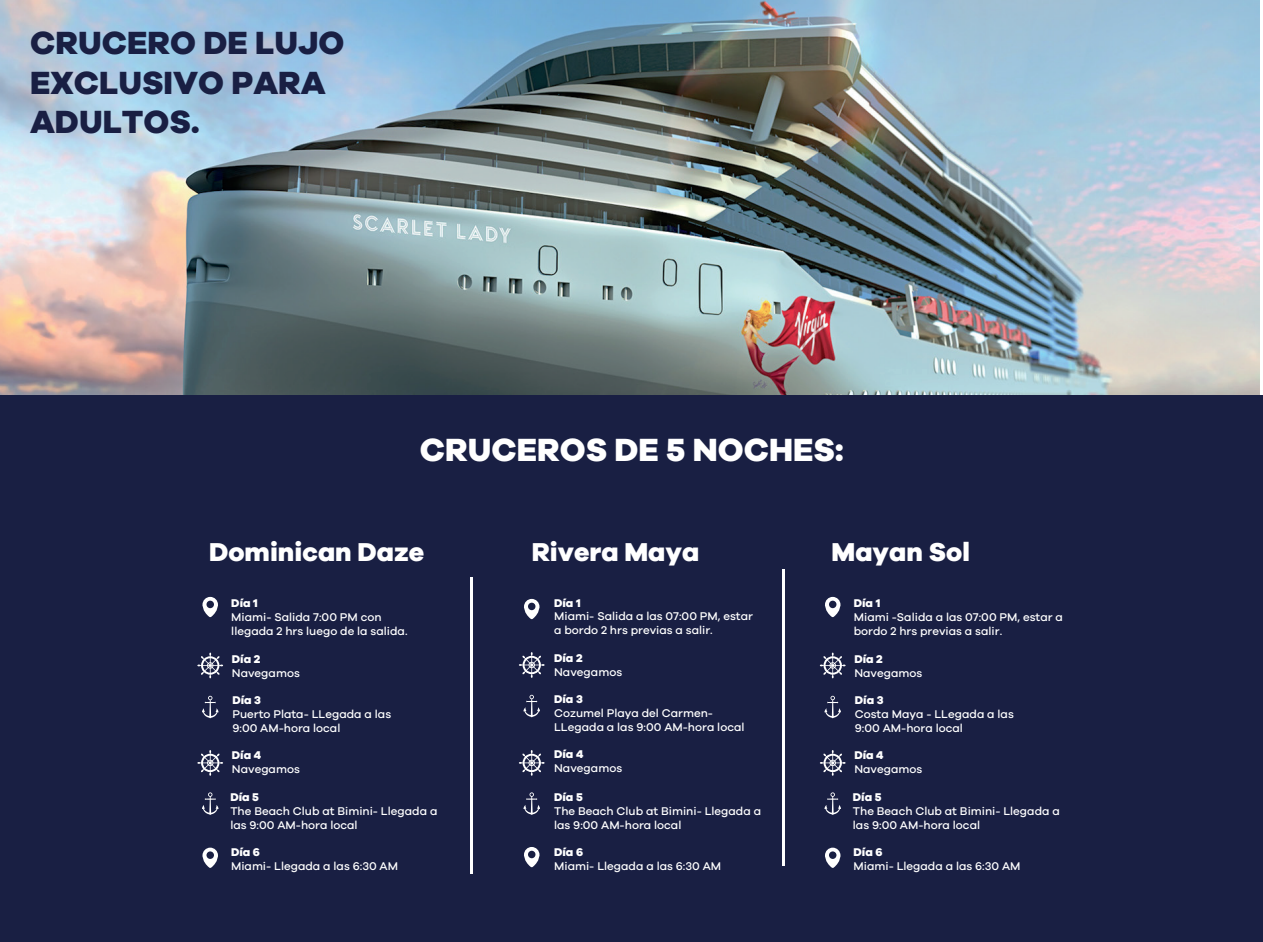
<style>
.page{position:relative;width:1263px;height:942px;background:#fff}
.page>*{position:absolute;margin:0;border:0;box-sizing:border-box;transform-origin:0 0}
.t1{font:800 33.15px/39.8px "Galano Grotesque";color:#191f43}
.t2{font:800 33.15px "Galano Grotesque";color:#fff}
.t3{font:800 26.7px "Galano Grotesque";color:#fff}
.t4{font:500 11.55px/14px "Galano Grotesque";color:#fff}
.t5{font:800 11.55px "Galano Grotesque";color:#fff}
</style>
<div class="page">
<img style="left:0;top:0;width:1259px;height:395px">
<div style="left:0;top:395px;width:1263px;height:547px;background:#191f43"></div>
<hr style="left:470px;top:577px;width:2px;height:297px;background:#fff">
<svg style="left:524px;top:599px;width:16px;height:20px"></svg>
<div style="left:528px;top:602px;width:7px;height:8px;background:#191f43;border-radius:50%"></div>
<svg style="left:523px;top:694px;width:17px;height:23px"></svg>
<svg style="left:524px;top:847px;width:16px;height:20px"></svg>
<div style="left:528px;top:850px;width:7px;height:8px;background:#191f43;border-radius:50%"></div>
<svg style="left:523px;top:792px;width:17px;height:23px"></svg>
<svg style="left:519px;top:652px;width:26px;height:26px"></svg>
<svg style="left:519px;top:750px;width:26px;height:25px"></svg>
<svg style="left:202px;top:597px;width:16px;height:20px"></svg>
<div style="left:206px;top:600px;width:8px;height:8px;background:#191f43;border-radius:50%"></div>
<svg style="left:202px;top:695px;width:17px;height:23px"></svg>
<svg style="left:197px;top:750px;width:26px;height:25px"></svg>
<svg style="left:197px;top:652px;width:26px;height:26px"></svg>
<svg style="left:202px;top:792px;width:17px;height:23px"></svg>
<svg style="left:202px;top:847px;width:16px;height:21px"></svg>
<div style="left:206px;top:851px;width:8px;height:8px;background:#191f43;border-radius:50%"></div>
<svg style="left:825px;top:597px;width:16px;height:20px"></svg>
<div style="left:829px;top:600px;width:7px;height:8px;background:#191f43;border-radius:50%"></div>
<svg style="left:824px;top:695px;width:17px;height:23px"></svg>
<svg style="left:820px;top:750px;width:25px;height:25px"></svg>
<svg style="left:820px;top:652px;width:25px;height:26px"></svg>
<svg style="left:824px;top:792px;width:17px;height:23px"></svg>
<svg style="left:825px;top:847px;width:16px;height:21px"></svg>
<div style="left:829px;top:851px;width:7px;height:8px;background:#191f43;border-radius:50%"></div>
<hr style="left:782px;top:569px;width:2px;height:296px;background:#fff">
<h1 class="t1" style="left:30px;top:22px;width:316px">CRUCERO DE LUJO<br>EXCLUSIVO PARA<br>ADULTOS.</h1>
<h1 class="t2" style="left:420px;top:429px;width:425px">CRUCEROS DE 5 NOCHES:</h1>
<h2 class="t3" style="left:209px;top:535px;width:217px">Dominican Daze</h2>
<h2 class="t3" style="left:532px;top:535px;width:169px">Rivera Maya</h2>
<p class="t5" style="left:554px;top:595px;width:28px">Día 1</p>
<p class="t4" style="left:554px;top:609px;width:200px">Miami- Salida a las 07:00 PM, estar a bordo 2 hrs previas a salir.</p>
<p class="t5" style="left:231px;top:596px;width:28px">Día 1</p>
<p class="t4" style="left:231px;top:609px;width:178px">Miami- Salida 7:00 PM con llegada 2 hrs luego de la salida.</p>
<h2 class="t3" style="left:832px;top:535px;width:140px">Mayan Sol</h2>
<p class="t5" style="left:854px;top:596px;width:28px">Día 1</p>
<p class="t4" style="left:854px;top:609px;width:211px">Miami -Salida a las 07:00 PM, estar a bordo 2 hrs previas a salir.</p>
<p class="t5" style="left:232px;top:651px;width:30px">Día 2</p>
<p class="t4" style="left:232px;top:665px;width:70px">Navegamos</p>
<p class="t5" style="left:554px;top:650px;width:30px">Día 2</p>
<p class="t4" style="left:554px;top:664px;width:70px">Navegamos</p>
<p class="t5" style="left:854px;top:651px;width:30px">Día 2</p>
<p class="t4" style="left:854px;top:665px;width:70px">Navegamos</p>
<p class="t5" style="left:232px;top:693px;width:30px">Día 3</p>
<p class="t4" style="left:232px;top:707px;width:160px">Puerto Plata- LLegada a las<br>9:00 AM-hora local</p>
<p class="t5" style="left:232px;top:748px;width:31px">Día 4</p>
<p class="t4" style="left:232px;top:762px;width:70px">Navegamos</p>
<p class="t5" style="left:554px;top:692px;width:30px">Día 3</p>
<p class="t4" style="left:554px;top:706px;width:192px">Cozumel Playa del Carmen-<br>LLegada a las 9:00 AM-hora local</p>
<p class="t5" style="left:554px;top:747px;width:31px">Día 4</p>
<p class="t4" style="left:554px;top:761px;width:70px">Navegamos</p>
<p class="t5" style="left:855px;top:693px;width:30px">Día 3</p>
<p class="t4" style="left:855px;top:707px;width:161px">Costa Maya - LLegada a las<br>9:00 AM-hora local</p>
<p class="t5" style="left:854px;top:748px;width:31px">Día 4</p>
<p class="t4" style="left:854px;top:762px;width:70px">Navegamos</p>
<p class="t5" style="left:230px;top:789px;width:30px">Día 5</p>
<p class="t4" style="left:230px;top:803px;width:209px">The Beach Club at Bimini- Llegada a las 9:00 AM-hora local</p>
<p class="t5" style="left:231px;top:845px;width:30px">Día 6</p>
<p class="t4" style="left:231px;top:858px;width:168px">Miami- Llegada a las 6:30 AM</p>
<p class="t5" style="left:554px;top:789px;width:30px">Día 5</p>
<p class="t4" style="left:554px;top:803px;width:209px">The Beach Club at Bimini- Llegada a las 9:00 AM-hora local</p>
<p class="t5" style="left:554px;top:845px;width:30px">Día 6</p>
<p class="t4" style="left:554px;top:858px;width:168px">Miami- Llegada a las 6:30 AM</p>
<p class="t5" style="left:853px;top:789px;width:30px">Día 5</p>
<p class="t4" style="left:853px;top:803px;width:209px">The Beach Club at Bimini- Llegada a las 9:00 AM-hora local</p>
<p class="t5" style="left:853px;top:845px;width:30px">Día 6</p>
<p class="t4" style="left:853px;top:858px;width:168px">Miami- Llegada a las 6:30 AM</p>
</div>
